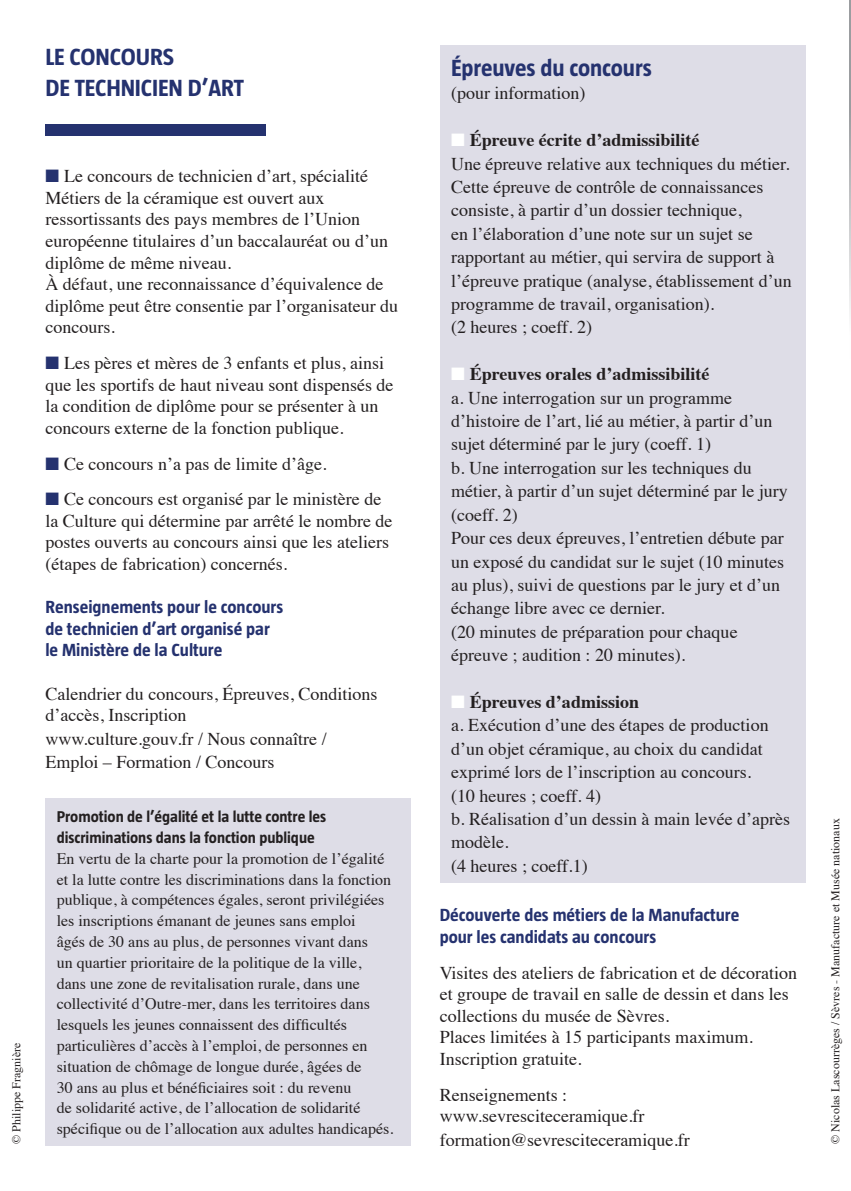
<style>
.page{position:relative;width:851px;height:1191px;background:#fff}
.page>*{position:absolute;margin:0;border:0;box-sizing:border-box;transform-origin:0 0}
.t1{font:700 24px "Taz";letter-spacing:-.005em;color:#25326f}
.t2{font:18px/23.4px "Times";color:#231f20}
.t3{font:700 18px "Taz";color:#25326f}
.t4{font:700 18px "Times";color:#231f20}
.t5{font:16px/20.8px "Times";color:#231f20}
.t6{font:700 16px/20.8px "Taz";color:#231f20}
.t7{font:12px "Times";color:#231f20}
.s1{color:#25326f}
.s2{color:#fff}
</style>
<div class="page">
<hr style="left:849px;top:0;width:1px;height:359px;background:#9b9da0">
<div style="left:45px;top:125px;width:221px;height:11px;background:#25326f"></div>
<div style="left:45px;top:798px;width:366px;height:347px;background:#dedde7"></div>
<div style="left:439px;top:45px;width:366px;height:838px;background:#dedde7"></div>
<p class="t1" style="left:45px;top:43px;width:130px">LE CONCOURS</p>
<p class="t1" style="left:45px;top:74px;width:200px">DE TECHNICIEN D’ART</p>
<p class="t7" style="left:5px;top:1143px;width:103px;rotate:-90deg">© Philippe Fragnière</p>
<p class="t2" style="left:45px;top:164px;width:344px;line-height:21.6px"><span class="s1">■</span> Le concours de technicien d’art, spécialité Métiers de la céramique est ouvert aux ressortissants des pays membres de l’Union européenne titulaires d’un baccalauréat ou d’un diplôme de même niveau.</p>
<p class="t2" style="left:45px;top:272px;width:354px;line-height:21.6px">À défaut, une reconnaissance d’équivalence de diplôme peut être consentie par l’organisateur du concours.</p>
<p class="t2" style="left:45px;top:351px;width:349px;line-height:21.6px"><span class="s1">■</span> Les pères et mères de 3 enfants et plus, ainsi que les sportifs de haut niveau sont dispensés de la condition de diplôme pour se présenter à un concours externe de la fonction publique.</p>
<p class="t2" style="left:45px;top:450px;width:283px"><span class="s1">■</span> Ce concours n’a pas de limite d’âge.</p>
<p class="t2" style="left:45px;top:487px;width:348px;line-height:21.6px"><span class="s1">■</span> Ce concours est organisé par le ministère de la Culture qui détermine par arrêté le nombre de postes ouverts au concours ainsi que les ateliers (étapes de fabrication) concernés.</p>
<p class="t3" style="left:45px;top:597px;width:239px">Renseignements pour le concours</p>
<p class="t3" style="left:45px;top:618px;width:226px">de technicien d’art organisé par</p>
<p class="t3" style="left:45px;top:640px;width:178px">le Ministère de la Culture</p>
<p class="t2" style="left:45px;top:681px;width:333px;line-height:21.6px">Calendrier du concours, Épreuves, Conditions d’accès, Inscription</p>
<p class="t2" style="left:45px;top:725px;width:283px">www.culture.gouv.fr / Nous connaître /</p>
<p class="t2" style="left:45px;top:748px;width:231px">Emploi – Formation / Concours</p>
<p class="t6" style="left:57px;top:806px;width:271px">Promotion de l’égalité et la lutte contre les discriminations dans la fonction publique</p>
<p class="t5" style="left:57px;top:846px;width:338px">En vertu de la charte pour la promotion de l’égalité et la lutte contre les discriminations dans la fonction publique, à compétences égales, seront privilégiées les inscriptions émanant de jeunes sans emploi<br>âgés de 30 ans au plus, de personnes vivant dans<br>un quartier prioritaire de la politique de la ville, dans une zone de revitalisation rurale, dans une collectivité d’Outre-mer, dans les territoires dans lesquels les jeunes connaissent des difficultés particulières d’accès à l’emploi, de personnes en situation de chômage de longue durée, âgées de<br>30 ans au plus et bénéficiaires soit : du revenu<br>de solidarité active, de l’allocation de solidarité spécifique ou de l’allocation aux adultes handicapés.</p>
<p class="t1" style="left:451px;top:54px;width:202px">Épreuves du concours</p>
<p class="t2" style="left:451px;top:80px;width:136px">(pour information)</p>
<p class="t4" style="left:451px;top:123px;width:250px"><span class="s2">■</span> Épreuve écrite d’admissibilité</p>
<p class="t2" style="left:451px;top:150px;width:342px">Une épreuve relative aux techniques du métier.<br>Cette épreuve de contrôle de connaissances consiste, à partir d’un dossier technique,<br>en l’élaboration d’une note sur un sujet se rapportant au métier, qui servira de support à l’épreuve pratique (analyse, établissement d’un programme de travail, organisation).</p>
<p class="t2" style="left:451px;top:314px;width:143px">(2 heures ; coeff. 2)</p>
<p class="t4" style="left:451px;top:357px;width:260px"><span class="s2">■</span> Épreuves orales d’admissibilité</p>
<p class="t2" style="left:451px;top:384px;width:323px">a. Une interrogation sur un programme d’histoire de l’art, lié au métier, à partir d’un sujet déterminé par le jury (coeff. 1)</p>
<p class="t2" style="left:451px;top:454px;width:338px">b. Une interrogation sur les techniques du métier, à partir d’un sujet déterminé par le jury (coeff. 2)</p>
<p class="t2" style="left:451px;top:525px;width:334px">Pour ces deux épreuves, l’entretien débute par un exposé du candidat sur le sujet (10 minutes au plus), suivi de questions par le jury et d’un échange libre avec ce dernier.</p>
<p class="t2" style="left:451px;top:618px;width:288px">(20 minutes de préparation pour chaque épreuve ; audition : 20 minutes).</p>
<p class="t4" style="left:451px;top:684px;width:189px"><span class="s2">■</span> Épreuves d’admission</p>
<p class="t2" style="left:451px;top:712px;width:319px">a. Exécution d’une des étapes de production d’un objet céramique, au choix du candidat exprimé lors de l’inscription au concours.</p>
<p class="t2" style="left:451px;top:782px;width:152px">(10 heures ; coeff. 4)</p>
<p class="t2" style="left:451px;top:805px;width:340px">b. Réalisation d’un dessin à main levée d’après modèle.</p>
<p class="t2" style="left:451px;top:852px;width:138px">(4 heures ; coeff.1)</p>
<p class="t3" style="left:439px;top:905px;width:301px">Découverte des métiers de la Manufacture</p>
<p class="t3" style="left:439px;top:926px;width:218px">pour les candidats au concours</p>
<p class="t2" style="left:439px;top:960px;width:359px;line-height:21.6px">Visites des ateliers de fabrication et de décoration et groupe de travail en salle de dessin et dans les collections du musée de Sèvres.</p>
<p class="t2" style="left:439px;top:1025px;width:314px;line-height:21.6px">Places limitées à 15 participants maximum.<br>Inscription gratuite.</p>
<p class="t2" style="left:439px;top:1081px;width:129px">Renseignements :</p>
<p class="t2" style="left:439px;top:1103px;width:206px">www.sevresciteceramique.fr</p>
<p class="t2" style="left:439px;top:1126px;width:252px">formation@sevresciteceramique.fr</p>
<p class="t7" style="left:824px;top:1143px;width:327px;rotate:-90deg">© Nicolas Lascourrèges / Sèvres - Manufacture et Musée nationaux</p>
</div>
